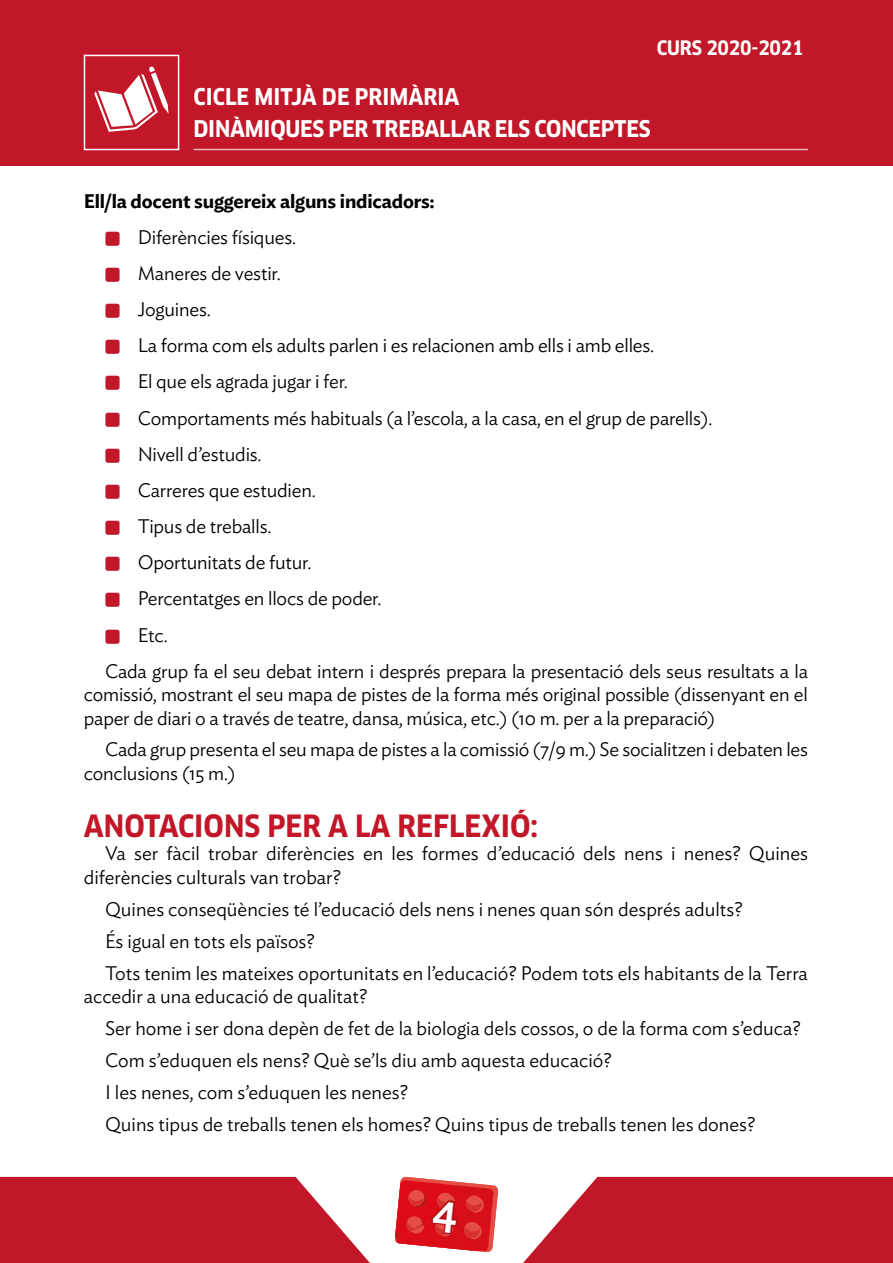
<style>
.page{position:relative;width:893px;height:1263px;background:#fff}
.page>*{position:absolute;margin:0;border:0;box-sizing:border-box;transform-origin:0 0}
.t1{font:700 30px "Clan Pro Narr";color:#c11728}
.t2{font:700 22.5px "Clan Pro Narr";letter-spacing:-.01em;color:#fff}
.t3{font:300 19.5px/32px "Ideal Sans";letter-spacing:-.01em;color:#000}
.t4{font:600 19.5px "Ideal Sans";letter-spacing:-.01em;color:#000}
.t5{font:700 19.5px "Clan Pro Narr";letter-spacing:-.01em;color:#fff}
</style>
<div class="page">
<div style="left:1px;top:0;width:892px;height:166px;background:#c11728"></div>
<svg style="left:94px;top:66px;width:75px;height:66px"></svg>
<div style="left:84px;top:55px;width:95px;height:95px;border:2px solid #fff"></div>
<hr style="left:193px;top:149px;width:615px;height:1px;background:#fff">
<svg style="left:0;top:1177px;width:370px;height:86px;background:#c72e3d"></svg>
<svg style="left:523px;top:1177px;width:370px;height:86px;background:#c72e3d"></svg>
<svg style="left:395px;top:1176px;width:103px;height:76px;background:#e14246"></svg>
<p class="t2" style="left:194px;top:83px;width:267px">CICLE MITJÀ DE PRIMÀRIA</p>
<p class="t5" style="left:657px;top:36px;width:148px">CURS 2020-2021</p>
<p class="t2" style="left:193px;top:116px;width:459px">DINÀMIQUES PER TREBALLAR ELS CONCEPTES</p>
<p class="t4" style="left:84px;top:185px;width:353px">Ell/la docent suggereix alguns indicadors:</p>
<p class="t3" style="left:138px;top:219px;width:160px">Diferències físiques.</p>
<p class="t3" style="left:138px;top:255px;width:145px">Maneres de vestir.</p>
<p class="t3" style="left:138px;top:292px;width:74px">Joguines.</p>
<p class="t3" style="left:138px;top:328px;width:518px">La forma com els adults parlen i es relacionen amb ells i amb elles.</p>
<p class="t3" style="left:138px;top:364px;width:212px">El que els agrada jugar i fer.</p>
<p class="t3" style="left:138px;top:400px;width:576px">Comportaments més habituals (a l’escola, a la casa, en el grup de parells).</p>
<p class="t3" style="left:138px;top:436px;width:125px">Nivell d’estudis.</p>
<p class="t3" style="left:138px;top:472px;width:179px">Carreres que estudien.</p>
<p class="t3" style="left:138px;top:509px;width:135px">Tipus de treballs.</p>
<p class="t3" style="left:138px;top:545px;width:175px">Oportunitats de futur.</p>
<p class="t3" style="left:138px;top:581px;width:245px">Percentatges en llocs de poder.</p>
<p class="t3" style="left:138px;top:617px;width:31px">Etc.</p>
<p class="t3" style="left:105px;top:653px;width:704px">Cada grup fa el seu debat intern i després prepara la presentació dels seus resultats a la</p>
<p class="t3" style="left:84px;top:681px;width:725px;line-height:23.4px">comissió, mostrant el seu mapa de pistes de la forma més original possible (dissenyant en el paper de diari o a través de teatre, dansa, música, etc.) (10 m. per a la preparació)</p>
<p class="t3" style="left:84px;top:736px;width:726px;line-height:23.4px;text-indent:21px">Cada grup presenta el seu mapa de pistes a la comissió (7/9 m.) Se socialitzen i debaten les conclusions (15 m.)</p>
<h1 class="t1" style="left:84px;top:809px;width:455px">ANOTACIONS PER A LA REFLEXIÓ:</h1>
<p class="t3" style="left:84px;top:840px;width:726px;line-height:23.4px;text-indent:21px">Va ser fàcil trobar diferències en les formes d’educació dels nens i nenes? Quines diferències culturals van trobar?</p>
<p class="t3" style="left:105px;top:891px;width:704px">Quines conseqüències té l’educació dels nens i nenes quan són després adults?<br>És igual en tots els països?<br>Tots tenim les mateixes oportunitats en l’educació? Podem tots els habitants de la Terra</p>
<p class="t3" style="left:105px;top:978px;width:697px;text-indent:-21px">accedir a una educació de qualitat?<br>Ser home i ser dona depèn de fet de la biologia dels cossos, o de la forma com s’educa?<br>Com s’eduquen els nens? Què se’ls diu amb aquesta educació?<br>I les nenes, com s’eduquen les nenes?<br>Quins tipus de treballs tenen els homes? Quins tipus de treballs tenen les dones?</p>
</div>
